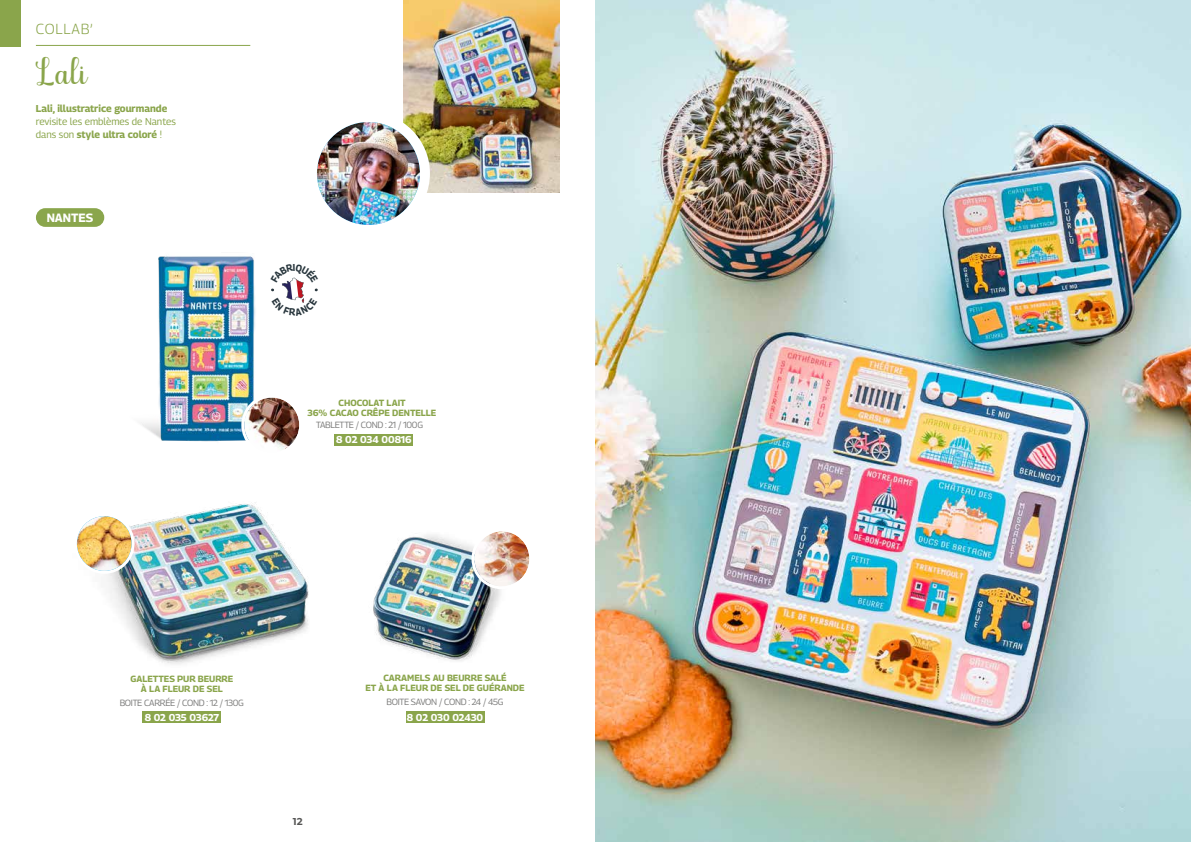
<style>
.page{position:relative;width:1191px;height:842px;background:#fff}
.page>*{position:absolute;margin:0;border:0;box-sizing:border-box;transform-origin:0 0}
.t1{font:28px "Marchila";color:#8aa54b}
.t2{font:300 14.5px "Georama";letter-spacing:.05em;color:#8aa54b}
.t3{font:700 12px "Georama";color:#fff}
.t4{font:10px/13px "Georama";color:#8aa54b}
.t5{font:700 10px "Georama";letter-spacing:-.015em;color:#fff}
.t6{font:700 10px "Georama";color:#8aa54b}
.t7{font:700 10px "Montserrat";color:#575756}
.t8{font:700 9px/10px "Georama";color:#8aa54b;text-align:center}
.t9{font:9px "Georama";letter-spacing:-.03em;color:#7e7e7d}
.s1{font-weight:700}
</style>
<div class="page">
<img style="left:106px;top:502px;width:203px;height:162px">
<img style="left:373px;top:532px;width:143px;height:129px">
<img style="left:474px;top:531px;width:55px;height:55px;border-radius:27px">
<div style="left:471px;top:528px;width:61px;height:61px;border:3px solid #fff;border-radius:50%"></div>
<svg style="left:75px;top:515px;width:58px;height:57px"></svg>
<img style="left:77px;top:516px;width:55px;height:55px;border-radius:27px">
<div style="left:74px;top:513px;width:61px;height:61px;border:3px solid #fff;border-radius:50%"></div>
<img style="left:141px;top:256px;width:157px;height:189px">
<img style="left:244px;top:397px;width:55px;height:55px;border-radius:27px">
<div style="left:241px;top:395px;width:61px;height:60px;border:3px solid #fff;border-radius:50%"></div>
<hr style="left:36px;top:45px;width:214px;height:1px;background:#8aa54b">
<div style="left:0;top:0;width:20px;height:46px;background:#8aa54b"></div>
<div style="left:36px;top:208px;width:68px;height:19px;background:#8aa64c;border-radius:9px"></div>
<div style="left:405px;top:711px;width:79px;height:12px;background:#8aa54b"></div>
<div style="left:142px;top:711px;width:79px;height:12px;background:#8aa54b"></div>
<div style="left:334px;top:434px;width:79px;height:11px;background:#8aa54b"></div>
<img style="left:404px;top:0;width:155px;height:193px">
<img style="left:595px;top:0;width:596px;height:842px">
<svg style="left:312px;top:117px;width:113px;height:113px"></svg>
<img style="left:317px;top:122px;width:103px;height:103px;border-radius:51px">
<div style="left:307px;top:112px;width:123px;height:123px;border:10px solid #fff;border-radius:50%"></div>
<svg style="left:271px;top:264px;width:47px;height:52px"></svg>
<h2 class="t2" style="left:36px;top:18px;width:58px">COLLAB’</h2>
<h1 class="t1" style="left:36px;top:58px;width:53px">Lali</h1>
<p class="t6" style="left:36px;top:102px;width:133px">Lali, illustratrice gourmande</p>
<p class="t4" style="left:36px;top:115px;width:141px">revisite les emblèmes de Nantes dans son <span class="s1">style ultra coloré</span> !</p>
<h3 class="t3" style="left:47px;top:209px;width:48px">NANTES</h3>
<p class="t8" style="left:308px;top:398px;width:130px">CHOCOLAT LAIT<br>36% CACAO CRÊPE DENTELLE</p>
<p class="t5" style="left:336px;top:432px;width:77px">8 02 034 00816</p>
<p class="t9" style="left:316px;top:419px;width:108px">TABLETTE / COND : 21 / 100G</p>
<p class="t8" style="left:130px;top:673px;width:104px">GALETTES PUR BEURRE<br>À LA FLEUR DE SEL</p>
<p class="t5" style="left:145px;top:710px;width:76px">8 02 035 03627</p>
<p class="t9" style="left:120px;top:696px;width:126px">BOITE CARRÉE / COND : 12 / 130G</p>
<p class="t7" style="left:293px;top:814px;width:11px">12</p>
<p class="t8" style="left:365px;top:673px;width:160px">CARAMELS AU BEURRE SALÉ<br>ET À LA FLEUR DE SEL DE GUÉRANDE</p>
<p class="t5" style="left:407px;top:710px;width:78px">8 02 030 02430</p>
<p class="t9" style="left:386px;top:696px;width:118px">BOITE SAVON / COND : 24 / 45G</p>
</div>
